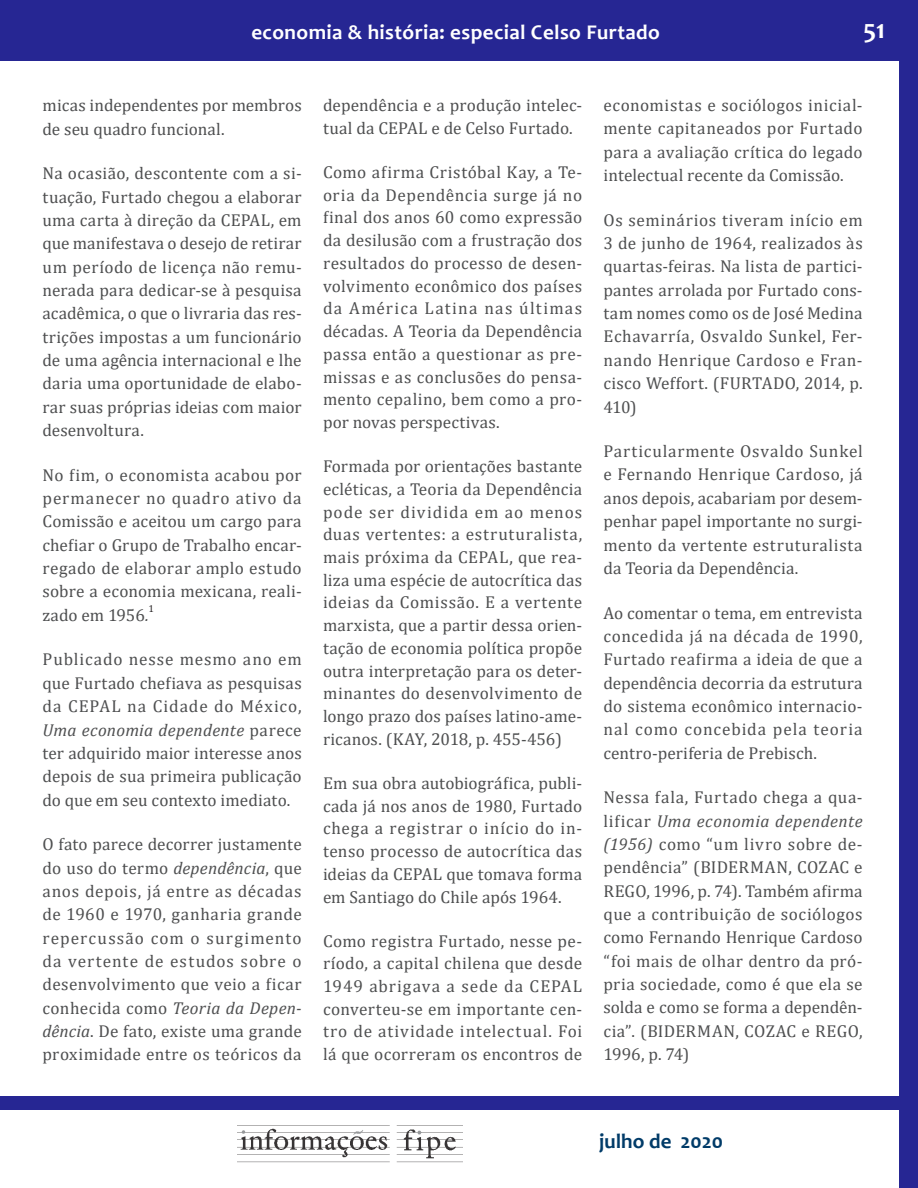
<style>
.page{position:relative;width:918px;height:1188px;background:#fff}
.page>*{position:absolute;margin:0;border:0;box-sizing:border-box;transform-origin:0 0}
.t1{font:700 27px "Candara";color:#fff}
.t2{font:700 21px "Candara";letter-spacing:.02em;color:#fff}
.t3{font:700 21px "Candara";color:#003b68}
.t4{font:17.25px/23.4px "Cambria";letter-spacing:.01em;color:#4e4f50;text-align:justify}
.t5{font:10.05px "Cambria";color:#231f20}
.s1{font-style:italic}
</style>
<div class="page">
<div style="left:899px;top:0;width:19px;height:1188px;background:#262693"></div>
<div style="left:0;top:0;width:918px;height:61px;background:#262693"></div>
<img style="left:238px;top:1128px;width:225px;height:35px">
<div style="left:0;top:1097px;width:918px;height:13px;background:#262693"></div>
<p class="t2" style="left:251px;top:19px;width:410px">economia &amp; história: especial Celso Furtado</p>
<h1 class="t1" style="left:863px;top:12px;width:23px">51</h1>
<p class="t4" style="left:43px;top:94px;width:261px">micas independentes por membros de seu quadro funcional.</p>
<p class="t4" style="left:43px;top:162px;width:261px">Na ocasião, descontente com a si&shy;tuação, Furtado chegou a elaborar uma carta à direção da CEPAL, em que manifestava o desejo de retirar um período de licença não remu&shy;nerada para dedicar-se à pesquisa acadêmica, o que o livraria das res&shy;trições impostas a um funcionário de uma agência internacional e lhe daria uma oportunidade de elabo&shy;rar suas próprias ideias com maior desenvoltura.</p>
<p class="t4" style="left:43px;top:463px;width:261px">No fim, o economista acabou por permanecer no quadro ativo da Comissão e aceitou um cargo para chefiar o Grupo de Trabalho encar&shy;regado de elaborar amplo estudo sobre a economia mexicana, reali&shy;zado em 1956<span class="s1">.</span></p>
<p class="t5" style="left:149px;top:603px;width:7px">1</p>
<p class="t4" style="left:43px;top:648px;width:261px">Publicado nesse mesmo ano em que Furtado chefiava as pesquisas da CEPAL na Cidade do México, <span class="s1">Uma economia dependente</span> parece ter adquirido maior interesse anos depois de sua primeira publicação do que em seu contexto imediato.</p>
<p class="t4" style="left:43px;top:833px;width:261px">O fato parece decorrer justamente do uso do termo <span class="s1">dependência</span>, que anos depois, já entre as décadas de 1960 e 1970, ganharia grande repercussão com o surgimento da vertente de estudos sobre o desenvolvimento que veio a ficar conhecida como <span class="s1">Teoria da Depen&shy;dência</span>. De fato, existe uma grande proximidade entre os teóricos da</p>
<p class="t4" style="left:323px;top:94px;width:261px;line-height:22.8px">dependência e a produção intelec&shy;tual da CEPAL e de Celso Furtado.</p>
<p class="t4" style="left:323px;top:161px;width:261px;line-height:22.8px">Como afirma Cristóbal Kay, a Te&shy;oria da Dependência surge já no final dos anos 60 como expressão da desilusão com a frustração dos resultados do processo de desen&shy;volvimento econômico dos países da América Latina nas últimas décadas. A Teoria da Dependência passa então a questionar as pre&shy;missas e as conclusões do pensa&shy;mento cepalino, bem como a pro&shy;por novas perspectivas.</p>
<p class="t4" style="left:323px;top:455px;width:261px;line-height:22.8px">Formada por orientações bastante ecléticas, a Teoria da Dependência pode ser dividida em ao menos duas vertentes: a estruturalista, mais próxima da CEPAL, que rea&shy;liza uma espécie de autocrítica das ideias da Comissão. E a vertente marxista, que a partir dessa orien&shy;tação de economia política propõe outra interpretação para os deter&shy;minantes do desenvolvimento de longo prazo dos países latino-ame&shy;ricanos. (KAY, 2018, p. 455-456)</p>
<p class="t4" style="left:323px;top:772px;width:261px;line-height:22.8px">Em sua obra autobiográfica, publi&shy;cada já nos anos de 1980, Furtado chega a registrar o início do in&shy;tenso processo de autocrítica das ideias da CEPAL que tomava forma em Santiago do Chile após 1964.</p>
<p class="t4" style="left:323px;top:929px;width:261px;line-height:22.8px">Como registra Furtado, nesse pe&shy;ríodo, a capital chilena que desde 1949 abrigava a sede da CEPAL converteu-se em importante cen&shy;tro de atividade intelectual. Foi lá que ocorreram os encontros de</p>
<p class="t4" style="left:603px;top:93px;width:261px">economistas e sociólogos inicial&shy;mente capitaneados por Furtado para a avaliação crítica do legado intelectual recente da Comissão.</p>
<p class="t4" style="left:603px;top:208px;width:261px">Os seminários tiveram início em 3 de junho de 1964, realizados às quartas-feiras. Na lista de partici&shy;pantes arrolada por Furtado cons&shy;tam nomes como os de José Medina Echavarría, Osvaldo Sunkel, Fer&shy;nando Henrique Cardoso e Fran&shy;cisco Weffort. (FURTADO, 2014, p.<br>410)</p>
<p class="t4" style="left:603px;top:439px;width:261px">Particularmente Osvaldo Sunkel e Fernando Henrique Cardoso, já anos depois, acabariam por desem&shy;penhar papel importante no surgi&shy;mento da vertente estruturalista da Teoria da Dependência.</p>
<p class="t4" style="left:603px;top:601px;width:261px">Ao comentar o tema, em entrevista concedida já na década de 1990, Furtado reafirma a ideia de que a dependência decorria da estrutura do sistema econômico internacio&shy;nal como concebida pela teoria centro-periferia de Prebisch.</p>
<p class="t4" style="left:603px;top:786px;width:261px">Nessa fala, Furtado chega a qua&shy;lificar <span class="s1">Uma economia dependente (1956)</span> como “um livro sobre de&shy;pendência” (BIDERMAN, COZAC e REGO, 1996, p. 74). Também afirma que a contribuição de sociólogos como Fernando Henrique Cardoso “foi mais de olhar dentro da pró&shy;pria sociedade, como é que ela se solda e como se forma a dependên&shy;cia”. (BIDERMAN, COZAC e REGO, 1996, p. 74)</p>
<p class="t3" style="left:599px;top:1128px;width:125px">julho de 2020</p>
</div>
